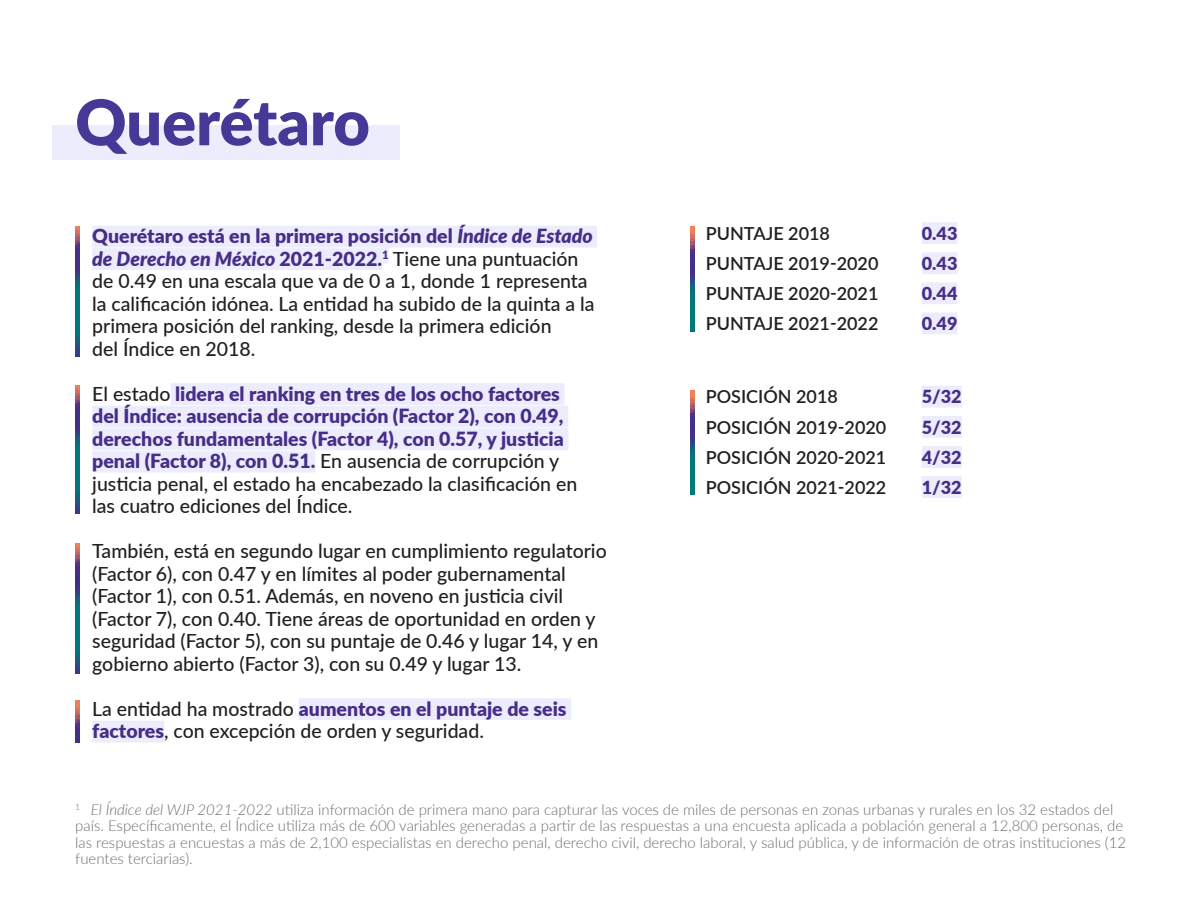
<style>
.page{position:relative;width:1188px;height:918px;background:#fff}
.page>*{position:absolute;margin:0;border:0;box-sizing:border-box;transform-origin:0 0}
.Título{font:900 63px "Lato";letter-spacing:-.005em;color:#453897}
.Párrafos{font:500 19.5px/22.5px "Lato";color:#231f20}
.Párrafos-2{font:900 19.5px/22.5px "Lato";color:#472e87}
.t1{font:600 18px "Lato";color:#231f20}
.t2{font:900 18px "Lato";color:#472e87}
.Pie_de_página{font:300 15px/16.5px "Lato";color:#6c6d70}
.s1{font-weight:900;color:#472e87}
.s2{font-weight:900;font-style:italic;color:#472e87}
.s3{font-weight:500;color:#231f20}
.s4{font-style:italic}
</style>
<div class="page">
<div style="left:53px;top:126px;width:347px;height:34px;background:#ececfd"></div>
<div style="left:92px;top:226px;width:505px;height:22px;background:#ececfd"></div>
<div style="left:92px;top:248px;width:290px;height:22px;background:#ececfd"></div>
<div style="left:382px;top:242px;width:7px;height:22px;background:#ececfd"></div>
<div style="left:171px;top:383px;width:393px;height:22px;background:#ececfd"></div>
<div style="left:92px;top:406px;width:476px;height:22px;background:#ececfd"></div>
<div style="left:92px;top:428px;width:476px;height:22px;background:#ececfd"></div>
<div style="left:92px;top:451px;width:223px;height:22px;background:#ececfd"></div>
<div style="left:299px;top:698px;width:272px;height:22px;background:#ececfd"></div>
<div style="left:92px;top:721px;width:72px;height:22px;background:#ececfd"></div>
<img style="left:75px;top:226px;width:4px;height:131px">
<img style="left:75px;top:386px;width:4px;height:127px">
<img style="left:75px;top:543px;width:4px;height:131px">
<img style="left:75px;top:701px;width:4px;height:42px">
<div style="left:922px;top:222px;width:35px;height:22px;background:#ececfd"></div>
<div style="left:922px;top:252px;width:35px;height:22px;background:#ececfd"></div>
<div style="left:922px;top:282px;width:35px;height:22px;background:#ececfd"></div>
<div style="left:922px;top:313px;width:35px;height:21px;background:#ececfd"></div>
<div style="left:922px;top:386px;width:40px;height:22px;background:#ececfd"></div>
<div style="left:922px;top:416px;width:40px;height:22px;background:#ececfd"></div>
<div style="left:922px;top:446px;width:40px;height:22px;background:#ececfd"></div>
<div style="left:922px;top:476px;width:40px;height:22px;background:#ececfd"></div>
<img style="left:691px;top:226px;width:4px;height:105px">
<img style="left:691px;top:390px;width:4px;height:104px">
<p class="Título" style="left:75px;top:75px;width:296px">Querétaro</p>
<p class="Párrafos" style="left:92px;top:224px;width:504px"><span class="s1">Querétaro está en la primera posición del</span> <span class="s2">Índice de Estado de Derecho en México</span> <span class="s1">2021-2022.</span><sup>1</sup> Tiene una puntuación de 0.49 en una escala que va de 0 a 1, donde 1 representa la calificación idónea. La entidad ha subido de la quinta a la primera posición del ranking, desde la primera edición<br>del Índice en 2018.</p>
<p class="Párrafos-2" style="left:92px;top:382px;width:487px"><span class="s3">El estado</span> lidera el ranking en tres de los ocho factores del Índice: ausencia de corrupción (Factor 2), con 0.49, derechos fundamentales (Factor 4), con 0.57, y justicia penal (Factor 8), con 0.51. <span class="s3">En ausencia de corrupción y justicia penal, el estado ha encabezado la clasificación en las cuatro ediciones del Índice.</span></p>
<p class="Párrafos" style="left:92px;top:539px;width:516px">También, está en segundo lugar en cumplimiento regulatorio (Factor 6), con 0.47 y en límites al poder gubernamental (Factor 1), con 0.51. Además, en noveno en justicia civil (Factor 7), con 0.40. Tiene áreas de oportunidad en orden y seguridad (Factor 5), con su puntaje de 0.46 y lugar 14, y en gobierno abierto (Factor 3), con su 0.49 y lugar 13.</p>
<p class="Párrafos" style="left:92px;top:697px;width:476px">La entidad ha mostrado <span class="s1">aumentos en el puntaje de seis factores</span>, con excepción de orden y seguridad.</p>
<p class="t1" style="left:706px;top:220px;width:126px">PUNTAJE 2018</p>
<p class="t2" style="left:922px;top:220px;width:37px">0.43</p>
<p class="t1" style="left:706px;top:250px;width:174px">PUNTAJE 2019-2020</p>
<p class="t2" style="left:922px;top:250px;width:37px">0.43</p>
<p class="t1" style="left:706px;top:280px;width:174px">PUNTAJE 2020-2021</p>
<p class="t2" style="left:922px;top:280px;width:37px">0.44</p>
<p class="t1" style="left:706px;top:311px;width:174px">PUNTAJE 2021-2022</p>
<p class="t2" style="left:922px;top:310px;width:37px">0.49</p>
<p class="t1" style="left:706px;top:384px;width:134px">POSICIÓN 2018</p>
<p class="t2" style="left:922px;top:383px;width:41px">5/32</p>
<p class="t1" style="left:706px;top:414px;width:182px">POSICIÓN 2019-2020</p>
<p class="t2" style="left:922px;top:413px;width:41px">5/32</p>
<p class="t1" style="left:706px;top:444px;width:182px">POSICIÓN 2020-2021</p>
<p class="t2" style="left:922px;top:444px;width:41px">4/32</p>
<p class="t1" style="left:706px;top:474px;width:182px">POSICIÓN 2021-2022</p>
<p class="t2" style="left:922px;top:474px;width:41px">1/32</p>
<p class="Pie_de_página" style="left:75px;top:800px;width:1052px"><sup>1</sup> <span class="s4">El Índice del WJP 2021-2022</span> utiliza información de primera mano para capturar las voces de miles de personas en zonas urbanas y rurales en los 32 estados del país. Específicamente, el Índice utiliza más de 600 variables generadas a partir de las respuestas a una encuesta aplicada a población general a 12,800 personas, de las respuestas a encuestas a más de 2,100 especialistas en derecho penal, derecho civil, derecho laboral, y salud pública, y de información de otras instituciones (12 fuentes terciarias).</p>
</div>
